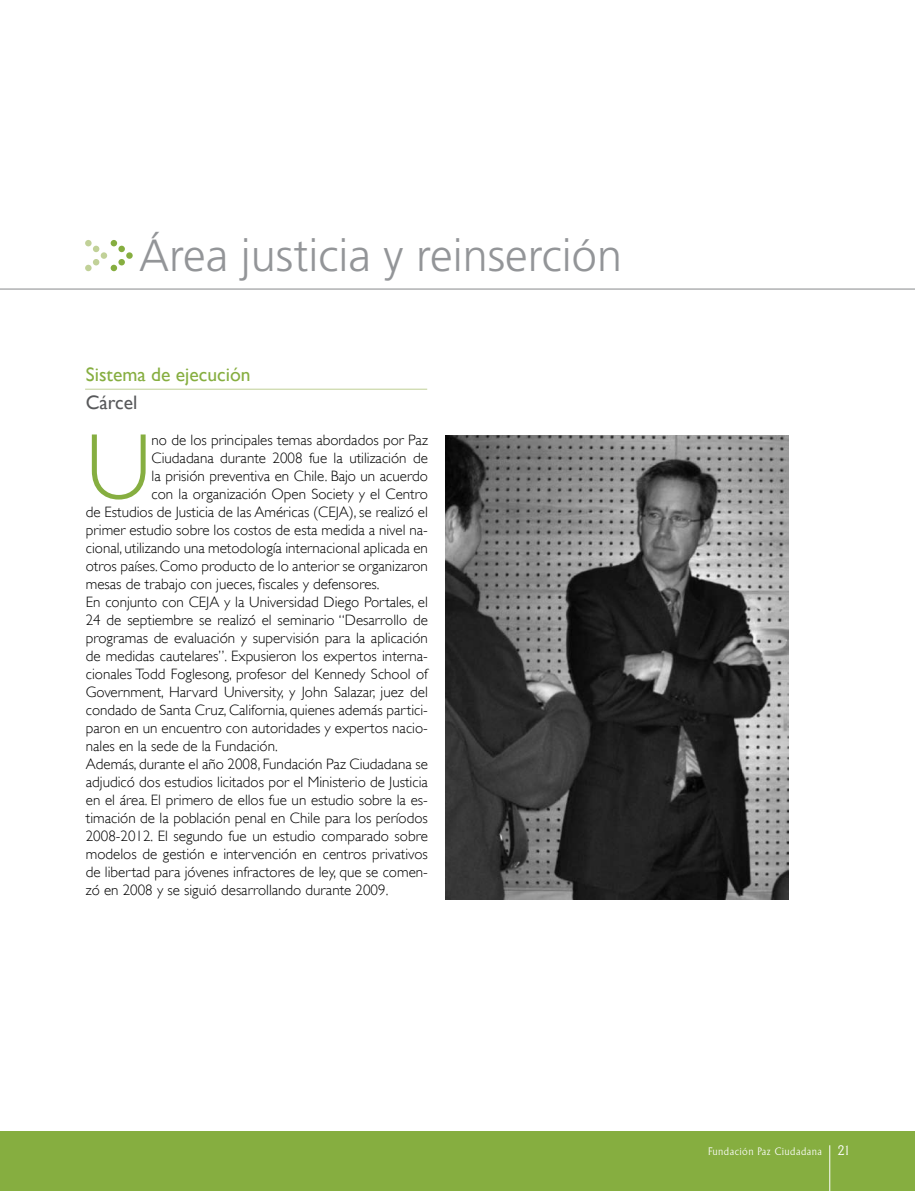
<style>
.page{position:relative;width:915px;height:1191px;background:#fff}
.page>*{position:absolute;margin:0;border:0;box-sizing:border-box;transform-origin:0 0}
.t1{font:300 94.05px "Gill Sans";color:#86ae40}
.t2{font:300 45px "Frutiger LT Std";color:#939598}
.t3{font:19.5px "Gill Sans";color:#86ae40}
.t4{font:19.5px "Gill Sans";color:#58595b}
.t5{font:300 15px "Gill Sans";color:#000}
.t6{font:300 10.5px "Adelon";letter-spacing:.04em;color:#fff}
.s1{font-size:13.5px}
</style>
<div class="page">
<div style="left:0;top:1131px;width:914px;height:60px;background:#86ae40"></div>
<hr style="left:829px;top:1145px;width:1px;height:46px;background:#fff">
<div style="left:126px;top:252px;width:7px;height:7px;background:#86ae40;border-radius:50%"></div>
<svg style="left:111px;top:240px;width:6px;height:6px"></svg>
<svg style="left:111px;top:265px;width:6px;height:6px"></svg>
<div style="left:118px;top:259px;width:7px;height:6px;background:#86ae40;border-radius:50%"></div>
<div style="left:118px;top:246px;width:7px;height:6px;background:#86ae40;border-radius:50%"></div>
<div style="left:101px;top:252px;width:6px;height:7px;background:#c1d198;border-radius:50%"></div>
<div style="left:85px;top:240px;width:7px;height:6px;background:#c1d198;border-radius:50%"></div>
<div style="left:85px;top:265px;width:7px;height:6px;background:#c1d198;border-radius:50%"></div>
<svg style="left:93px;top:259px;width:6px;height:6px"></svg>
<svg style="left:93px;top:246px;width:6px;height:6px"></svg>
<img style="left:446px;top:436px;width:341px;height:463px">
<hr style="left:85px;top:389px;width:342px;height:1px;background:#bfcf96">
<hr style="left:0;top:289px;width:914px;height:1px;background:#88898c">
<h2 class="t2" style="left:139px;top:230px;width:484px">Área justicia y reinserción</h2>
<h3 class="t3" style="left:86px;top:363px;width:166px">Sistema de ejecución</h3>
<h3 class="t4" style="left:86px;top:391px;width:53px">Cárcel</h3>
<h1 class="t1" style="left:86px;top:412px;width:67px">U</h1>
<p class="t5" style="left:151px;top:431px;width:278px">no de los principales temas abordados por Paz</p>
<p class="t5" style="left:151px;top:449px;width:278px">Ciudadana durante 2008 fue la utilización de</p>
<p class="t5" style="left:151px;top:467px;width:278px">la prisión preventiva en Chile. Bajo un acuerdo</p>
<p class="t5" style="left:151px;top:485px;width:278px">con la organización Open Society y el Centro</p>
<p class="t5" style="left:86px;top:503px;width:343px">de Estudios de Justicia de las Américas (CEJA), se realizó el</p>
<p class="t5" style="left:86px;top:521px;width:343px">primer estudio sobre los costos de esta medida a nivel na-</p>
<p class="t5" style="left:86px;top:539px;width:343px">cional, utilizando una metodología internacional aplicada en</p>
<p class="t5" style="left:86px;top:557px;width:343px">otros países. Como producto de lo anterior se organizaron</p>
<p class="t5" style="left:86px;top:575px;width:295px">mesas de trabajo con jueces, fiscales y defensores.</p>
<p class="t5" style="left:86px;top:593px;width:343px">En conjunto con CEJA y la Universidad Diego Portales, el</p>
<p class="t5" style="left:86px;top:611px;width:343px">24 de septiembre se realizó el seminario “Desarrollo de</p>
<p class="t5" style="left:86px;top:629px;width:343px">programas de evaluación y supervisión para la aplicación</p>
<p class="t5" style="left:86px;top:647px;width:343px">de medidas cautelares”. Expusieron los expertos interna-</p>
<p class="t5" style="left:86px;top:665px;width:343px">cionales Todd Foglesong, profesor del Kennedy School of</p>
<p class="t5" style="left:86px;top:683px;width:343px">Government, Harvard University, y John Salazar, juez del</p>
<p class="t5" style="left:86px;top:701px;width:343px">condado de Santa Cruz, California, quienes además partici-</p>
<p class="t5" style="left:86px;top:719px;width:343px">paron en un encuentro con autoridades y expertos nacio-</p>
<p class="t5" style="left:86px;top:737px;width:193px">nales en la sede de la Fundación.</p>
<p class="t5" style="left:86px;top:755px;width:343px">Además, durante el año 2008, Fundación Paz Ciudadana se</p>
<p class="t5" style="left:86px;top:773px;width:343px">adjudicó dos estudios licitados por el Ministerio de Justicia</p>
<p class="t5" style="left:86px;top:791px;width:343px">en el área. El primero de ellos fue un estudio sobre la es-</p>
<p class="t5" style="left:86px;top:809px;width:343px">timación de la población penal en Chile para los períodos</p>
<p class="t5" style="left:86px;top:827px;width:343px">2008-2012. El segundo fue un estudio comparado sobre</p>
<p class="t5" style="left:86px;top:845px;width:343px">modelos de gestión e intervención en centros privativos</p>
<p class="t5" style="left:86px;top:863px;width:343px">de libertad para jóvenes infractores de ley, que se comen-</p>
<p class="t5" style="left:86px;top:881px;width:304px">zó en 2008 y se siguió desarrollando durante 2009.</p>
<p class="t6" style="left:708px;top:1145px;width:135px">Fundación Paz Ciudadana <span class="s1">21</span></p>
</div>
